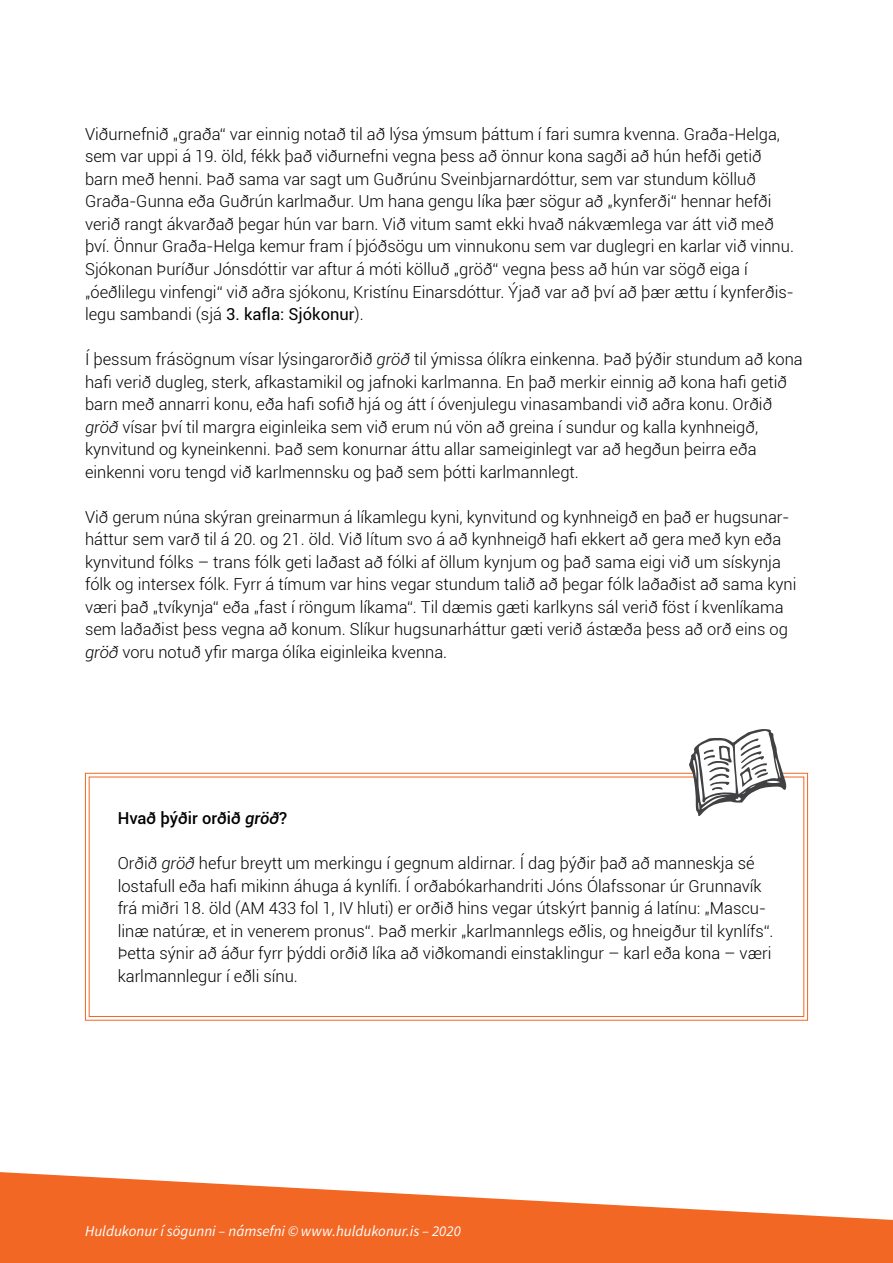
<style>
.page{position:relative;width:893px;height:1263px;background:#fff}
.page>*{position:absolute;margin:0;border:0;box-sizing:border-box;transform-origin:0 0}
.t1{font:300 16.5px/22.5px "Roboto";color:#000}
.t2{font:500 16.5px "Roboto";color:#000}
.t3{font:italic 15px "Source Sans Pro";color:#fff}
.s1{font-weight:400}
.s2{font-style:italic}
</style>
<div class="page">
<svg style="left:0;top:1172px;width:893px;height:91px;fill:#f26724"></svg>
<svg style="left:85px;top:772px;width:723px;height:249px"></svg>
<div style="left:89px;top:777px;width:715px;height:240px;border:1px solid #f26724"></div>
<svg style="left:689px;top:729px;width:98px;height:87px"></svg>
<p class="t1" style="left:85px;top:122px;width:710px">Viðurnefnið „graða“ var einnig notað til að lýsa ýmsum þáttum í fari sumra kvenna. Graða-Helga, sem var uppi á 19. öld, fékk það viðurnefni vegna þess að önnur kona sagði að hún hefði getið barn með henni. Það sama var sagt um Guðrúnu Sveinbjarnardóttur, sem var stundum kölluð Graða-Gunna eða Guðrún karlmaður. Um hana gengu líka þær sögur að „kynferði“ hennar hefði verið rangt ákvarðað þegar hún var barn. Við vitum samt ekki hvað nákvæmlega var átt við með því. Önnur Graða-Helga kemur fram í þjóðsögu um vinnukonu sem var duglegri en karlar við vinnu.<br>Sjókonan Þuríður Jónsdóttir var aftur á móti kölluð „gröð“ vegna þess að hún var sögð eiga í „óeðlilegu vinfengi“ við aðra sjókonu, Kristínu Einarsdóttur. Ýjað var að því að þær ættu í kynferðis&shy;legu sambandi (sjá <span class="s1">3. kafla: Sjókonur</span>).</p>
<p class="t1" style="left:85px;top:347px;width:719px">Í þessum frásögnum vísar lýsingarorðið <span class="s2">gröð</span> til ýmissa ólíkra einkenna. Það þýðir stundum að kona hafi verið dugleg, sterk, afkastamikil og jafnoki karlmanna. En það merkir einnig að kona hafi getið barn með annarri konu, eða hafi sofið hjá og átt í óvenjulegu vinasambandi við aðra konu. Orðið <span class="s2">gröð</span> vísar því til margra eiginleika sem við erum nú vön að greina í sundur og kalla kynhneigð, kynvitund og kyneinkenni. Það sem konurnar áttu allar sameiginlegt var að hegðun þeirra eða einkenni voru tengd við karlmennsku og það sem þótti karlmannlegt.</p>
<p class="t1" style="left:85px;top:505px;width:713px">Við gerum núna skýran greinarmun á líkamlegu kyni, kynvitund og kynhneigð en það er hugsunar&shy;háttur sem varð til á 20. og 21. öld. Við lítum svo á að kynhneigð hafi ekkert að gera með kyn eða kynvitund fólks – trans fólk geti laðast að fólki af öllum kynjum og það sama eigi við um sískynja fólk og intersex fólk. Fyrr á tímum var hins vegar stundum talið að þegar fólk laðaðist að sama kyni væri það „tvíkynja“ eða „fast í röngum líkama“. Til dæmis gæti karlkyns sál verið föst í kvenlíkama sem laðaðist þess vegna að konum. Slíkur hugsunarháttur gæti verið ástæða þess að orð eins og <span class="s2">gröð</span> voru notuð yfir marga ólíka eiginleika kvenna.</p>
<p class="t2" style="left:118px;top:807px;width:171px">Hvað þýðir orðið <span class="s2">gröð</span>?</p>
<p class="t1" style="left:118px;top:852px;width:657px">Orðið <span class="s2">gröð</span> hefur breytt um merkingu í gegnum aldirnar. Í dag þýðir það að manneskja sé lostafull eða hafi mikinn áhuga á kynlífi. Í orðabókarhandriti Jóns Ólafssonar úr Grunnavík frá miðri 18. öld (AM 433 fol 1, IV hluti) er orðið hins vegar útskýrt þannig á latínu: „Mascu&shy;linæ natúræ, et in venerem pronus“. Það merkir „karlmannlegs eðlis, og hneigður til kynlífs“.<br>Þetta sýnir að áður fyrr þýddi orðið líka að viðkomandi einstaklingur – karl eða kona – væri karlmannlegur í eðli sínu.</p>
<p class="t3" style="left:85px;top:1221px;width:377px">Huldukonur í sögunni – námsefni © www.huldukonur.is – 2020</p>
</div>
